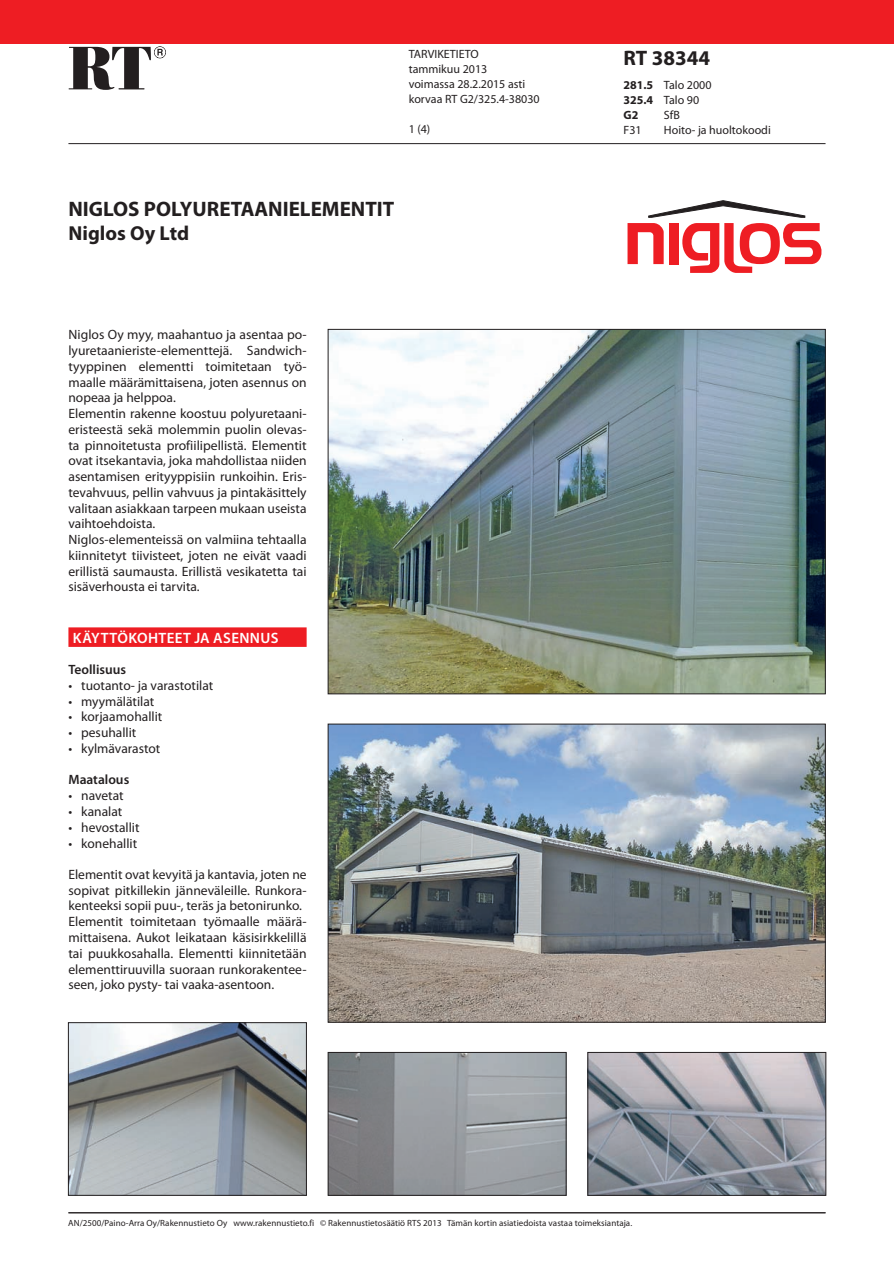
<style>
.page{position:relative;width:894px;height:1264px;background:#fff}
.page>*{position:absolute;margin:0;border:0;box-sizing:border-box;transform-origin:0 0}
.O1{font:700 21px "Myriad Pro";color:#231f20}
.RT-numero{font:700 21px "Myriad Pro";color:#231f20}
.O1_alaotsikko{font:700 20.25px "Myriad Pro";color:#231f20}
.O2_palkki{font:600 15px "Myriad Pro";letter-spacing:.025em;color:#fff}
.leipis{font:13.5px/15.8px "Myriad Pro";color:#231f20;text-align:justify}
.pallolista{font:13.5px "Myriad Pro";color:#231f20}
.ingressi{font:600 13.5px "Myriad Pro";color:#231f20}
.KH-luokitukset{font:12px "Myriad Pro";color:#231f20}
.RT-luokitukset{font:12px "Myriad Pro";color:#231f20}
.RT-luokitukset-2{font:700 12px "Myriad Pro";color:#231f20}
.RT-footer{font:9px "Myriad Pro";letter-spacing:.005em;color:#231f20}
.alatunniste{font:9px "Myriad Pro";color:#231f20}
.s1{font-weight:700}
</style>
<div class="page">
<hr style="left:68px;top:43px;width:757px;height:1px;background:#231f20">
<svg style="left:68px;top:46px;width:98px;height:44px"></svg>
<hr style="left:68px;top:1212px;width:757px;height:1px;background:#231f20">
<div style="left:0;top:0;width:894px;height:43px;background:#ee1d23"></div>
<hr style="left:68px;top:143px;width:757px;height:1px;background:#231f20">
<div style="left:68px;top:627px;width:239px;height:20px;background:#ee1d23"></div>
<svg style="left:627px;top:223px;width:36px;height:41px"></svg>
<div style="left:669px;top:223px;width:9px;height:41px;background:#ee1d23"></div>
<svg style="left:677px;top:223px;width:75px;height:50px"></svg>
<div style="left:739px;top:223px;width:41px;height:41px;background:#ee1d23;border-radius:50%"></div>
<div style="left:749px;top:231px;width:21px;height:26px;background:#fff;border-radius:50%"></div>
<svg style="left:779px;top:223px;width:43px;height:41px"></svg>
<svg style="left:648px;top:200px;width:157px;height:17px"></svg>
<img style="left:70px;top:1024px;width:235px;height:169px">
<div style="left:68px;top:1022px;width:239px;height:173px;border:1px solid #231f20"></div>
<img style="left:330px;top:1054px;width:234px;height:139px">
<div style="left:328px;top:1052px;width:238px;height:143px;border:1px solid #231f20"></div>
<img style="left:589px;top:1054px;width:235px;height:139px">
<div style="left:587px;top:1052px;width:239px;height:143px;border:1px solid #231f20"></div>
<img style="left:330px;top:331px;width:493px;height:361px">
<img style="left:330px;top:726px;width:493px;height:294px">
<p class="KH-luokitukset" style="left:409px;top:46px;width:72px">TARVIKETIETO</p>
<p class="KH-luokitukset" style="left:409px;top:61px;width:80px">tammikuu 2013</p>
<p class="KH-luokitukset" style="left:409px;top:76px;width:118px">voimassa 28.2.2015 asti</p>
<p class="KH-luokitukset" style="left:409px;top:91px;width:132px">korvaa RT G2/325.4-38030</p>
<p class="KH-luokitukset" style="left:409px;top:121px;width:23px">1 (4)</p>
<p class="O1" style="left:68px;top:195px;width:327px">NIGLOS POLYURETAANIELEMENTIT</p>
<p class="O1_alaotsikko" style="left:68px;top:220px;width:122px">Niglos Oy Ltd</p>
<p class="leipis" style="left:68px;top:327px;width:240px">Niglos Oy myy, maahantuo ja asentaa po&shy;lyuretaanieriste-elementtejä. Sandwich&shy;tyyppinen elementti toimitetaan työ&shy;maalle määrämittaisena, joten asennus on nopeaa ja helppoa.</p>
<p class="leipis" style="left:68px;top:405px;width:240px">Elementin rakenne koostuu polyuretaani&shy;eristeestä sekä molemmin puolin olevas&shy;ta pinnoitetusta profiilipellistä. Elementit ovat itsekantavia, joka mahdollistaa niiden asentamisen erityyppisiin runkoihin. Eris&shy;tevahvuus, pellin vahvuus ja pintakäsittely valitaan asiakkaan tarpeen mukaan useista vaihtoehdoista.</p>
<p class="leipis" style="left:68px;top:531px;width:240px">Niglos-elementeissä on valmiina tehtaalla kiinnitetyt tiivisteet, joten ne eivät vaadi erillistä saumausta. Erillistä vesikatetta tai sisäverhousta ei tarvita.</p>
<p class="O2_palkki" style="left:73px;top:628px;width:207px">KÄYTTÖKOHTEET JA ASENNUS</p>
<p class="ingressi" style="left:68px;top:661px;width:59px">Teollisuus</p>
<p class="pallolista" style="left:68px;top:677px;width:146px">• tuotanto- ja varastotilat</p>
<p class="pallolista" style="left:68px;top:693px;width:87px">• myymälätilat</p>
<p class="pallolista" style="left:68px;top:708px;width:95px">• korjaamohallit</p>
<p class="pallolista" style="left:68px;top:724px;width:69px">• pesuhallit</p>
<p class="pallolista" style="left:68px;top:740px;width:93px">• kylmävarastot</p>
<p class="ingressi" style="left:68px;top:771px;width:62px">Maatalous</p>
<p class="pallolista" style="left:68px;top:787px;width:57px">• navetat</p>
<p class="pallolista" style="left:68px;top:803px;width:55px">• kanalat</p>
<p class="pallolista" style="left:68px;top:819px;width:73px">• hevostallit</p>
<p class="pallolista" style="left:68px;top:834px;width:70px">• konehallit</p>
<p class="leipis" style="left:68px;top:866px;width:240px">Elementit ovat kevyitä ja kantavia, joten ne sopivat pitkillekin jänneväleille. Runkora&shy;kenteeksi sopii puu-, teräs ja betonirunko.</p>
<p class="leipis" style="left:68px;top:913px;width:240px">Elementit toimitetaan työmaalle määrä&shy;mittaisena. Aukot leikataan käsisirkkelillä tai puukkosahalla. Elementti kiinnitetään elementtiruuvilla suoraan runkorakentee&shy;seen, joko pysty- tai vaaka-asentoon.</p>
<p class="RT-numero" style="left:623px;top:44px;width:88px">RT 38344</p>
<p class="RT-luokitukset" style="left:623px;top:77px;width:89px"><span class="s1">281.5</span> Talo 2000</p>
<p class="RT-luokitukset" style="left:623px;top:92px;width:77px"><span class="s1">325.4</span> Talo 90</p>
<p class="RT-luokitukset-2" style="left:623px;top:107px;width:16px">G2</p>
<p class="RT-luokitukset" style="left:664px;top:107px;width:17px">SfB</p>
<p class="KH-luokitukset" style="left:623px;top:122px;width:20px">F31</p>
<p class="KH-luokitukset" style="left:664px;top:122px;width:108px">Hoito- ja huoltokoodi</p>
<p class="RT-footer" style="left:68px;top:1217px;width:565px">AN/2500/Paino-Arra Oy/Rakennustieto Oy www.rakennustieto.fi © Rakennustietosäätiö RTS 2013 Tämän kortin asiatiedoista vastaa toimeksiantaja.</p>
<p class="alatunniste" style="left:169px;top:1217px;width:458px">kennustieto Oy www.rakennustieto.fi © Rakennustietosä tiö RTS 2013 Tämän kortin asiatiedoista vastaa toimeksiantaj .</p>
</div>
